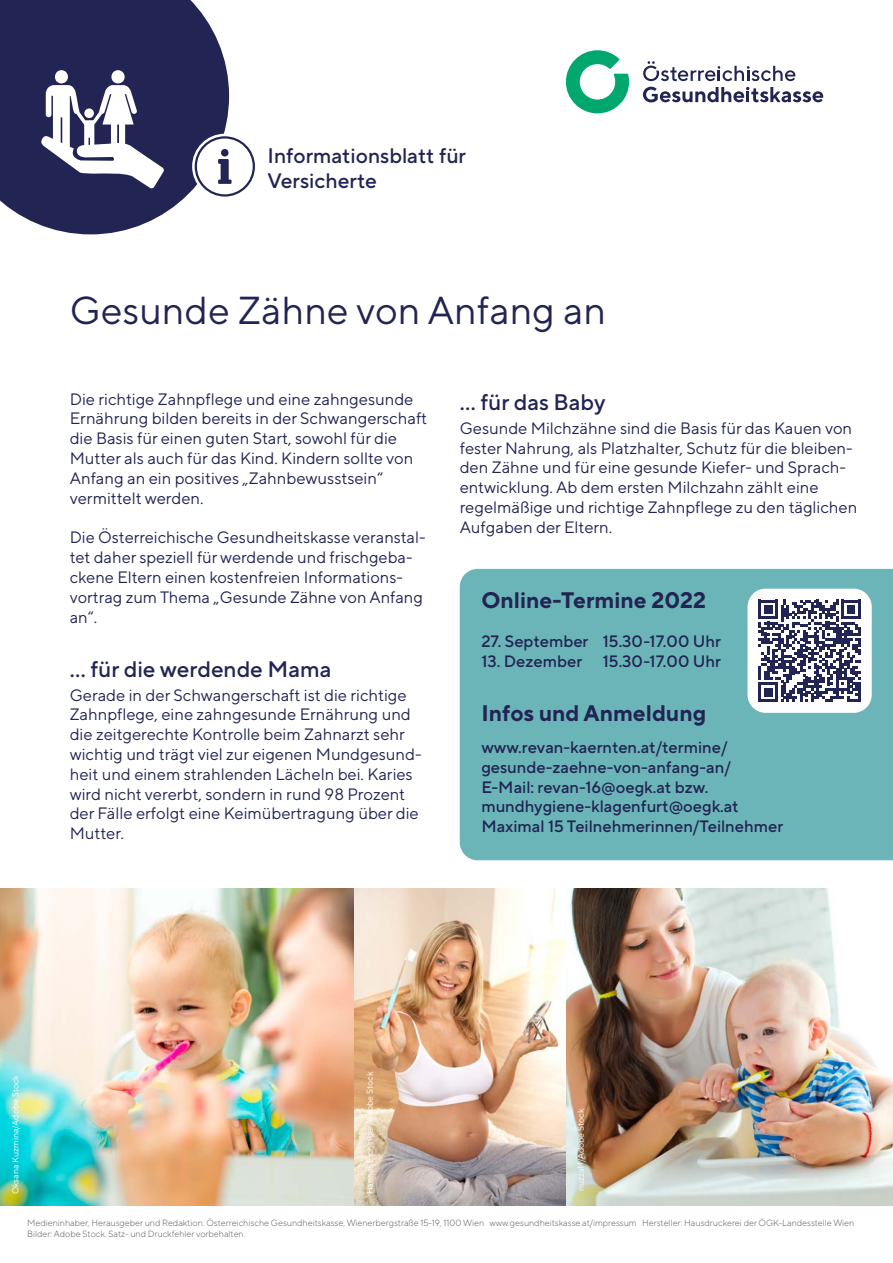
<style>
.page{position:relative;width:893px;height:1263px;background:#fff}
.page>*{position:absolute;margin:0;border:0;box-sizing:border-box;transform-origin:0 0}
.t1{font:39px "TT Norms Pro";color:#222453}
.t2{font:700 22.5px "TT Norms Pro";color:#222453}
.t3{font:500 22.5px "TT Norms Pro";color:#222453}
.t4{font:500 21px/25.2px "TT Norms Pro";color:#222453}
.t5{font:16.5px/19.8px "TT Norms Pro";color:#222453}
.t6{font:500 16.5px/19.8px "TT Norms Pro";color:#222453}
.t7{font:300 9px/10.8px "TT Norms Pro";color:#575756}
.t8{font:8.7px "TT Norms Pro";color:#fff}
</style>
<div class="page">
<div style="left:460px;top:569px;width:433px;height:291px;background:#6bb5b8"></div>
<svg style="left:566px;top:50px;width:63px;height:63px"></svg>
<svg style="left:643px;top:87px;width:180px;height:15px"></svg>
<svg style="left:643px;top:61px;width:152px;height:20px"></svg>
<img style="left:0;top:889px;width:354px;height:316px">
<div style="left:747px;top:589px;width:125px;height:124px;background:#fff;border-radius:18px"></div>
<svg style="left:759px;top:600px;width:102px;height:102px"></svg>
<hr style="left:858px;top:682px;width:3px;height:20px;background:#222453">
<img style="left:565px;top:889px;width:328px;height:316px">
<img style="left:354px;top:889px;width:211px;height:316px">
<svg style="left:0;top:0;width:229px;height:234px;background:#40426a"></svg>
<svg style="left:40px;top:70px;width:124px;height:119px"></svg>
<div style="left:192px;top:134px;width:66px;height:65px;border:4px solid #fff;border-radius:50%"></div>
<div style="left:196px;top:137px;width:58px;height:58px;background:#fff;border-radius:50%"></div>
<div style="left:195px;top:136px;width:60px;height:61px;border:2px solid #222453;border-radius:50%"></div>
<svg style="left:218px;top:149px;width:14px;height:35px"></svg>
<p class="t4" style="left:268px;top:142px;width:200px">Informationsblatt für<br>Versicherte</p>
<h1 class="t1" style="left:70px;top:285px;width:538px">Gesunde Zähne von Anfang an</h1>
<p class="t5" style="left:70px;top:388px;width:359px">Die richtige Zahnpflege und eine zahngesunde Ernährung bilden bereits in der Schwangerschaft die Basis für einen guten Start, sowohl für die Mutter als auch für das Kind. Kindern sollte von Anfang an ein positives „Zahnbewusstsein“ vermittelt werden.</p>
<p class="t5" style="left:70px;top:527px;width:357px">Die Österreichische Gesundheitskasse veranstal&shy;tet daher speziell für werdende und frischgeba&shy;ckene Eltern einen kostenfreien Informations&shy;vortrag zum Thema „Gesunde Zähne von Anfang an“.</p>
<h2 class="t3" style="left:70px;top:654px;width:263px">... für die werdende Mama</h2>
<p class="t5" style="left:70px;top:684px;width:353px">Gerade in der Schwangerschaft ist die richtige Zahnpflege, eine zahngesunde Ernährung und die zeitgerechte Kontrolle beim Zahnarzt sehr wichtig und trägt viel zur eigenen Mundgesund&shy;heit und einem strahlenden Lächeln bei. Karies wird nicht vererbt, sondern in rund 98 Prozent der Fälle erfolgt eine Keimübertragung über die Mutter.</p>
<h2 class="t3" style="left:460px;top:387px;width:147px">... für das Baby</h2>
<p class="t5" style="left:460px;top:418px;width:399px">Gesunde Milchzähne sind die Basis für das Kauen von fester Nahrung, als Platzhalter, Schutz für die bleiben&shy;den Zähne und für eine gesunde Kiefer- und Sprach&shy;entwicklung. Ab dem ersten Milchzahn zählt eine regelmäßige und richtige Zahnpflege zu den täglichen Aufgaben der Eltern.</p>
<h2 class="t2" style="left:481px;top:585px;width:226px">Online-Termine 2022</h2>
<p class="t6" style="left:481px;top:631px;width:241px">27. September 15.30-17.00 Uhr</p>
<p class="t6" style="left:481px;top:651px;width:241px">13. Dezember 15.30-17.00 Uhr</p>
<h2 class="t2" style="left:481px;top:698px;width:226px">Infos und Anmeldung</h2>
<p class="t6" style="left:481px;top:737px;width:303px">www.revan-kaernten.at/termine/ gesunde-zaehne-von-anfang-an/ E-Mail: revan-16@oegk.at bzw. mundhygiene-klagenfurt@oegk.at Maximal 15 Teilnehmerinnen/Teilnehmer</p>
<p class="t8" style="left:10px;top:1194px;width:121px;rotate:-90deg">Oksana Kuzmina/Adobe Stock</p>
<p class="t8" style="left:364px;top:1194px;width:124px;rotate:-90deg">Hannes Eichinger/Adobe Stock</p>
<p class="t8" style="left:575px;top:1191px;width:84px;rotate:-90deg">nuzza11/Adobe Stock</p>
<p class="t7" style="left:27px;top:1217px;width:829px">Medieninhaber, Herausgeber und Redaktion: Österreichische Gesundheitskasse, Wienerbergstraße 15-19, 1100 Wien www.gesundheitskasse.at/impressum Hersteller: Hausdruckerei der ÖGK-Landesstelle Wien<br>Bilder: Adobe Stock. Satz- und Druckfehler vorbehalten.</p>
</div>
